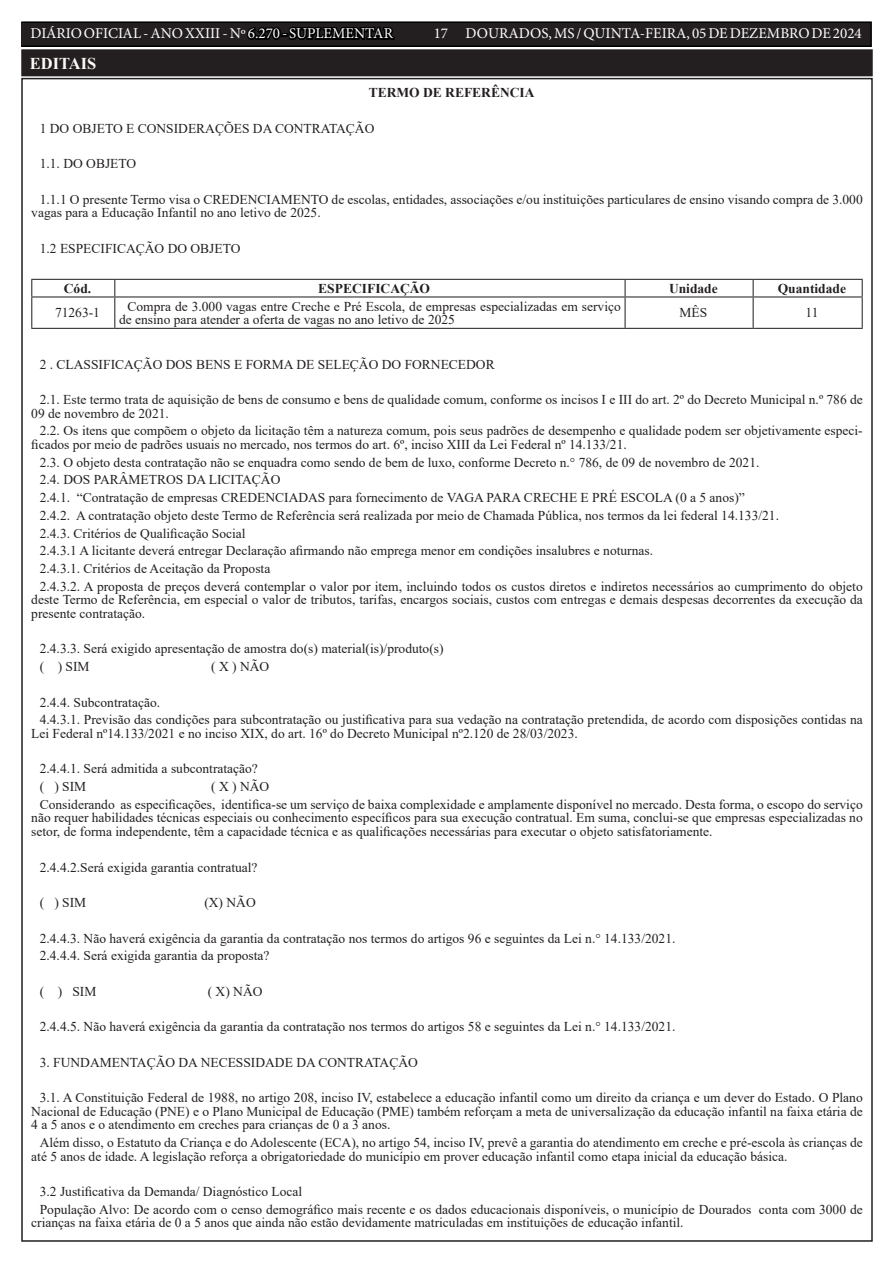
<style>
.page{position:relative;width:893px;height:1263px;background:#fff}
.page>*{position:absolute;margin:0;border:0;box-sizing:border-box;transform-origin:0 0}
.TEXTO{font:700 16.5px "Times New Roman";color:#fdfaf8}
.t1{font:15px "Minion Pro";color:#fff}
.TEXTO-2{font:13.5px/13.5px "Times New Roman";color:#231f20}
.TEXTO-3{font:700 13.5px "Times New Roman";color:#231f20}
.s1{color:#000}
</style>
<div class="page">
<div style="left:21px;top:22px;width:850px;height:24px;background:#231f20"></div>
<div style="left:21px;top:21px;width:851px;height:26px;border:2px solid #000"></div>
<hr style="left:31px;top:279px;width:84px;height:1px;background:#2a2829">
<svg style="left:31px;top:280px;width:1px;height:16px"></svg>
<hr style="left:115px;top:279px;width:510px;height:1px;background:#2a2829">
<svg style="left:114px;top:280px;width:1px;height:16px"></svg>
<hr style="left:625px;top:279px;width:128px;height:1px;background:#2a2829">
<svg style="left:625px;top:280px;width:1px;height:16px"></svg>
<hr style="left:753px;top:279px;width:110px;height:1px;background:#2a2829">
<svg style="left:753px;top:280px;width:1px;height:16px"></svg>
<svg style="left:862px;top:280px;width:1px;height:16px"></svg>
<hr style="left:31px;top:296px;width:84px;height:1px;background:#2a2829">
<hr style="left:31px;top:297px;width:1px;height:31px;background:#2a2829">
<hr style="left:115px;top:296px;width:510px;height:1px;background:#2a2829">
<hr style="left:114px;top:297px;width:1px;height:31px;background:#2a2829">
<hr style="left:625px;top:296px;width:128px;height:1px;background:#2a2829">
<hr style="left:625px;top:297px;width:1px;height:31px;background:#2a2829">
<hr style="left:753px;top:296px;width:110px;height:1px;background:#2a2829">
<hr style="left:753px;top:297px;width:1px;height:31px;background:#2a2829">
<hr style="left:862px;top:297px;width:1px;height:31px;background:#2a2829">
<hr style="left:31px;top:328px;width:84px;height:1px;background:#2a2829">
<hr style="left:115px;top:328px;width:510px;height:1px;background:#2a2829">
<hr style="left:625px;top:328px;width:128px;height:1px;background:#2a2829">
<hr style="left:753px;top:328px;width:110px;height:1px;background:#2a2829">
<div style="left:23px;top:51px;width:848px;height:23px;background:#231f20"></div>
<div style="left:21px;top:49px;width:852px;height:27px;border:4px solid #231f20"></div>
<p class="t1" style="left:31px;top:24px;width:364px">DIÁRIO OFICIAL - ANO XXIII - Nº <span class="s1">6.270 - SUPLEMENTAR</span></p>
<p class="t1" style="left:434px;top:24px;width:430px">17 DOURADOS, MS / QUINTA-FEIRA, 05 DE DEZEMBRO DE 2024</p>
<p class="TEXTO" style="left:30px;top:52px;width:68px">EDITAIS</p>
<p class="TEXTO-3" style="left:369px;top:83px;width:167px">TERMO DE REFERÊNCIA</p>
<p class="TEXTO-2" style="left:40px;top:121px;width:336px">1 DO OBJETO E CONSIDERAÇÕES DA CONTRATAÇÃO</p>
<p class="TEXTO-2" style="left:40px;top:156px;width:98px">1.1. DO OBJETO</p>
<p class="TEXTO-2" style="left:31px;top:192px;width:833px;text-indent:9px">1.1.1 O presente Termo visa o CREDENCIAMENTO de escolas, entidades, associações e/ou instituições particulares de ensino visando compra de 3.000 vagas para a Educação Infantil no ano letivo de 2025.</p>
<p class="TEXTO-2" style="left:40px;top:241px;width:202px">1.2 ESPECIFICAÇÃO DO OBJETO</p>
<p class="TEXTO-3" style="left:64px;top:278px;width:29px">Cód.</p>
<p class="TEXTO-3" style="left:318px;top:278px;width:113px">ESPECIFICAÇÃO</p>
<p class="TEXTO-3" style="left:669px;top:278px;width:50px">Unidade</p>
<p class="TEXTO-3" style="left:778px;top:278px;width:70px">Quantidade</p>
<p class="TEXTO-2" style="left:55px;top:306px;width:46px">71263-1</p>
<p class="TEXTO-2" style="left:119px;top:299px;width:503px;text-indent:9px">Compra de 3.000 vagas entre Creche e Pré Escola, de empresas especializadas em serviço de ensino para atender a oferta de vagas no ano letivo de 2025</p>
<p class="TEXTO-2" style="left:679px;top:306px;width:29px">MÊS</p>
<p class="TEXTO-2" style="left:805px;top:306px;width:15px">11</p>
<p class="TEXTO-2" style="left:40px;top:357px;width:456px">2 . CLASSIFICAÇÃO DOS BENS E FORMA DE SELEÇÃO DO FORNECEDOR</p>
<p class="TEXTO-2" style="left:31px;top:392px;width:833px;text-indent:9px">2.1. Este termo trata de aquisição de bens de consumo e bens de qualidade comum, conforme os incisos I e III do art. 2º do Decreto Municipal n.º 786 de<br>09 de novembro de 2021.</p>
<p class="TEXTO-2" style="left:31px;top:424px;width:833px;text-indent:9px">2.2. Os itens que compõem o objeto da licitação têm a natureza comum, pois seus padrões de desempenho e qualidade podem ser objetivamente especi&shy;ficados por meio de padrões usuais no mercado, nos termos do art. 6º, inciso XIII da Lei Federal nº 14.133/21.</p>
<p class="TEXTO-2" style="left:40px;top:455px;width:721px">2.3. O objeto desta contratação não se enquadra como sendo de bem de luxo, conforme Decreto n.° 786, de 09 de novembro de 2021.</p>
<p class="TEXTO-2" style="left:40px;top:473px;width:242px">2.4. DOS PARÂMETROS DA LICITAÇÃO</p>
<p class="TEXTO-2" style="left:40px;top:490px;width:707px">2.4.1. “Contratação de empresas CREDENCIADAS para fornecimento de VAGA PARA CRECHE E PRÉ ESCOLA (0 a 5 anos)”</p>
<p class="TEXTO-2" style="left:40px;top:508px;width:741px">2.4.2. A contratação objeto deste Termo de Referência será realizada por meio de Chamada Pública, nos termos da lei federal 14.133/21.</p>
<p class="TEXTO-2" style="left:40px;top:526px;width:207px">2.4.3. Critérios de Qualificação Social</p>
<p class="TEXTO-2" style="left:40px;top:544px;width:615px">2.4.3.1 A licitante deverá entregar Declaração afirmando não emprega menor em condições insalubres e noturnas.</p>
<p class="TEXTO-2" style="left:40px;top:561px;width:232px">2.4.3.1. Critérios de Aceitação da Proposta</p>
<p class="TEXTO-2" style="left:31px;top:579px;width:833px;text-align:justify;text-indent:9px">2.4.3.2. A proposta de preços deverá contemplar o valor por item, incluindo todos os custos diretos e indiretos necessários ao cumprimento do objeto deste Termo de Referência, em especial o valor de tributos, tarifas, encargos sociais, custos com entregas e demais despesas decorrentes da execução da presente contratação.</p>
<p class="TEXTO-2" style="left:40px;top:642px;width:405px">2.4.3.3. Será exigido apresentação de amostra do(s) material(is)/produto(s)</p>
<p class="TEXTO-2" style="left:40px;top:659px;width:51px">( ) SIM</p>
<p class="TEXTO-2" style="left:211px;top:659px;width:60px">( X ) NÃO</p>
<p class="TEXTO-2" style="left:40px;top:695px;width:122px">2.4.4. Subcontratação.</p>
<p class="TEXTO-2" style="left:31px;top:713px;width:833px;text-indent:9px">4.4.3.1. Previsão das condições para subcontratação ou justificativa para sua vedação na contratação pretendida, de acordo com disposições contidas na<br>Lei Federal nº14.133/2021 e no inciso XIX, do art. 16º do Decreto Municipal nº2.120 de 28/03/2023.</p>
<p class="TEXTO-2" style="left:40px;top:762px;width:220px">2.4.4.1. Será admitida a subcontratação?</p>
<p class="TEXTO-2" style="left:40px;top:779px;width:48px">( ) SIM</p>
<p class="TEXTO-2" style="left:211px;top:779px;width:60px">( X ) NÃO</p>
<p class="TEXTO-2" style="left:31px;top:797px;width:833px;text-align:justify;text-indent:9px">Considerando as especificações, identifica-se um serviço de baixa complexidade e amplamente disponível no mercado. Desta forma, o escopo do serviço não requer habilidades técnicas especiais ou conhecimento específicos para sua execução contratual. Em suma, conclui-se que empresas especializadas no setor, de forma independente, têm a capacidade técnica e as qualificações necessárias para executar o objeto satisfatoriamente.</p>
<p class="TEXTO-2" style="left:40px;top:860px;width:219px">2.4.4.2.Será exigida garantia contratual?</p>
<p class="TEXTO-2" style="left:40px;top:895px;width:48px">( ) SIM</p>
<p class="TEXTO-2" style="left:204px;top:895px;width:53px">(X) NÃO</p>
<p class="TEXTO-2" style="left:40px;top:931px;width:637px">2.4.4.3. Não haverá exigência da garantia da contratação nos termos do artigos 96 e seguintes da Lei n.° 14.133/2021.</p>
<p class="TEXTO-2" style="left:40px;top:948px;width:231px">2.4.4.4. Será exigida garantia da proposta?</p>
<p class="TEXTO-2" style="left:40px;top:984px;width:58px">( ) SIM</p>
<p class="TEXTO-2" style="left:208px;top:984px;width:56px">( X) NÃO</p>
<p class="TEXTO-2" style="left:40px;top:1019px;width:637px">2.4.4.5. Não haverá exigência da garantia da contratação nos termos do artigos 58 e seguintes da Lei n.° 14.133/2021.</p>
<p class="TEXTO-2" style="left:40px;top:1055px;width:380px">3. FUNDAMENTAÇÃO DA NECESSIDADE DA CONTRATAÇÃO</p>
<p class="TEXTO-2" style="left:31px;top:1090px;width:833px;text-align:justify;text-indent:9px">3.1. A Constituição Federal de 1988, no artigo 208, inciso IV, estabelece a educação infantil como um direito da criança e um dever do Estado. O Plano Nacional de Educação (PNE) e o Plano Municipal de Educação (PME) também reforçam a meta de universalização da educação infantil na faixa etária de 4 a 5 anos e o atendimento em creches para crianças de 0 a 3 anos.</p>
<p class="TEXTO-2" style="left:31px;top:1135px;width:833px;text-indent:9px">Além disso, o Estatuto da Criança e do Adolescente (ECA), no artigo 54, inciso IV, prevê a garantia do atendimento em creche e pré-escola às crianças de até 5 anos de idade. A legislação reforça a obrigatoriedade do município em prover educação infantil como etapa inicial da educação básica.</p>
<p class="TEXTO-2" style="left:40px;top:1184px;width:264px">3.2 Justificativa da Demanda/ Diagnóstico Local</p>
<p class="TEXTO-2" style="left:31px;top:1202px;width:833px;text-indent:9px">População Alvo: De acordo com o censo demográfico mais recente e os dados educacionais disponíveis, o município de Dourados conta com 3000 de crianças na faixa etária de 0 a 5 anos que ainda não estão devidamente matriculadas em instituições de educação infantil.</p>
</div>
